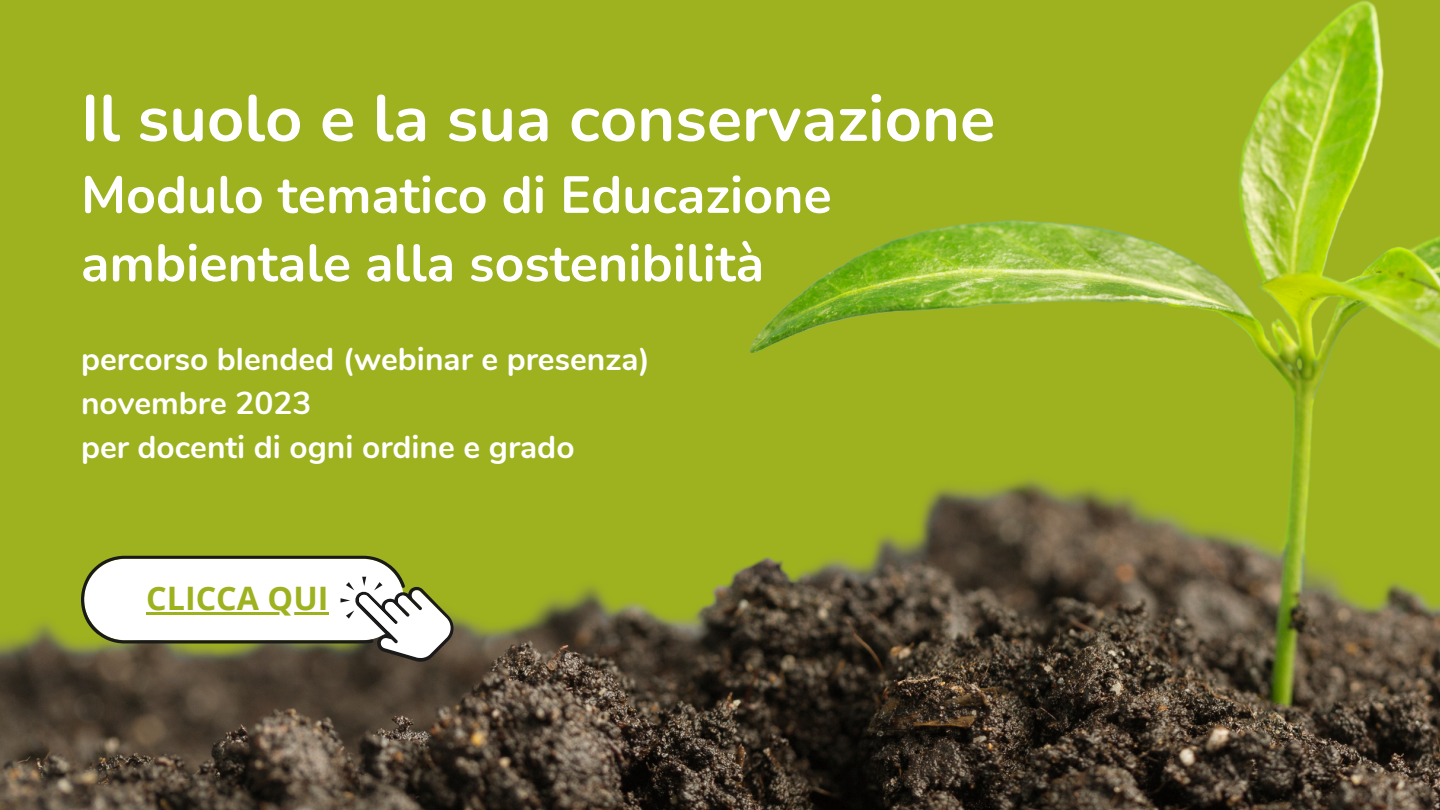
<style>
.page{position:relative;width:1440px;height:810px;background:#fff}
.page>*{position:absolute;margin:0;border:0;box-sizing:border-box;transform-origin:0 0}
.t1{font:700 64.9px "Nunito";color:#fff}
.t2{font:700 52px/68.2px "Nunito";color:#fff}
.t3{font:700 32.3px "Open Sans";color:#9eb11e}
.t4{font:700 31.7px "Nunito";color:#fff}
</style>
<div class="page">
<img style="left:0;top:0;width:1440px;height:810px">
<svg style="left:81px;top:556px;width:374px;height:106px"></svg>
<hr style="left:146px;top:612px;width:182px;height:3px;background:#9eb11e">
<p class="t1" style="left:81px;top:75px;width:916px">Il suolo e la sua conservazione</p>
<p class="t2" style="left:81px;top:162px;width:752px">Modulo tematico di Educazione ambientale alla sostenibilità</p>
<p class="t4" style="left:81px;top:338px;width:570px">percorso blended (webinar e presenza)</p>
<p class="t4" style="left:81px;top:382px;width:232px">novembre 2023</p>
<p class="t4" style="left:81px;top:426px;width:495px">per docenti di ogni ordine e grado</p>
<p class="t3" style="left:146px;top:576px;width:184px">CLICCA QUI</p>
</div>
